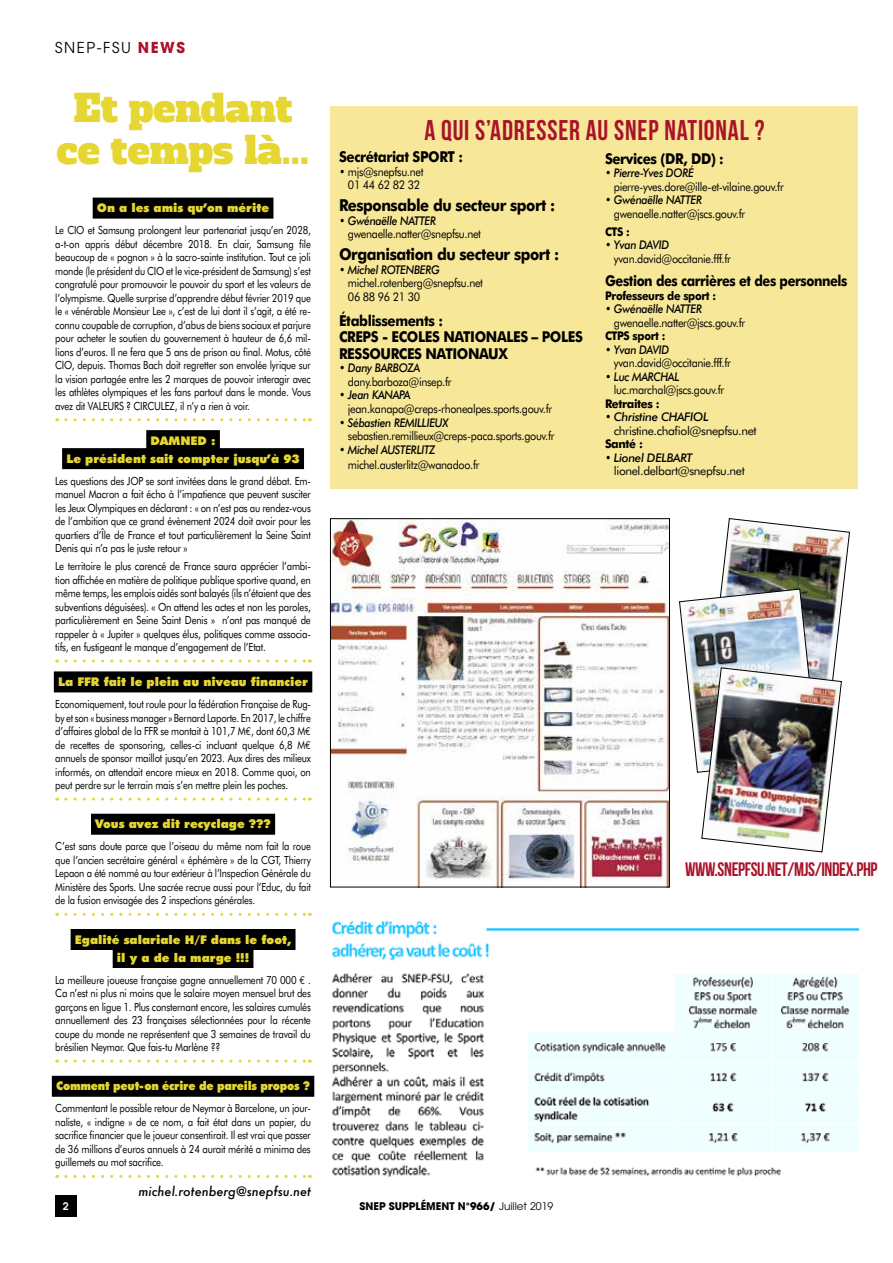
<style>
.page{position:relative;width:893px;height:1263px;background:#fff}
.page>*{position:absolute;margin:0;border:0;box-sizing:border-box;transform-origin:0 0}
.t1{font:37.5px/42px "Alfa Slab One";color:#e6d631;text-align:center}
.t2{font:28.5px "Bebas Neue";letter-spacing:.03em;color:#a9132a;scale:.95 1}
.t3{font:19.5px "Bebas Neue";letter-spacing:-.02em;color:#a9132a;scale:.95 1}
.t4{font:700 16.5px "Futura BT";letter-spacing:-.03em;color:#000;scale:.9 1}
.t5{font:700 15px/16.5px "Futura BT";letter-spacing:-.03em;color:#000;scale:.9 1}
.t6{font:700 15px "Futura BT";letter-spacing:-.03em;color:#000;scale:.86 1}
.t7{font:15px "Avant Garde";letter-spacing:.1em;color:#000}
.t8{font:italic 500 14.25px "Futura T";color:#000}
.t9{font:12px/13.5px "Futura BT";letter-spacing:-.03em;color:#000;scale:.9 1}
.t10{font:900 12px/18px "Futura BT";color:#e6d631;text-align:center}
.t11{font:900 12px "Futura BT";letter-spacing:-.02em;color:#e6d631;scale:.93 1}
.t12{font:700 12px "Futura BT";letter-spacing:-.03em;color:#000;scale:.9 1}
.t13{font:700 12px "Futura BT";letter-spacing:-.03em;color:#000;scale:.95 1}
.t14{font:11.25px/13.5px "Futura BT";letter-spacing:-.02em;color:#000;text-align:justify;scale:.85 1}
.t15{font:11.25px/13.5px "Futura BT";letter-spacing:-.02em;color:#000;text-align:justify;scale:.84 1}
.t16{font:11.1px/13.5px "Futura BT";letter-spacing:-.02em;color:#000;text-align:justify;scale:.84 1}
.t17{font:700 10.5px "Avant Garde";color:#000}
.t18{font:600 10.5px "Avant Garde";color:#fff}
.s1{font-weight:700;color:#a9132a}
.s2{font-family:"Euro Mono"}
.s3{font-weight:500;font-style:italic}
.s4{font-weight:400}
</style>
<div class="page">
<div style="left:55px;top:1195px;width:22px;height:21px;background:#000"></div>
<div style="left:93px;top:198px;width:180px;height:21px;background:#000"></div>
<svg style="left:66px;top:418px;width:244px;height:3px"></svg>
<div style="left:146px;top:430px;width:74px;height:21px;background:#000"></div>
<div style="left:62px;top:448px;width:242px;height:21px;background:#000"></div>
<svg style="left:66px;top:659px;width:244px;height:3px"></svg>
<div style="left:54px;top:671px;width:258px;height:21px;background:#000"></div>
<svg style="left:66px;top:797px;width:244px;height:3px"></svg>
<div style="left:91px;top:814px;width:184px;height:21px;background:#000"></div>
<svg style="left:66px;top:913px;width:244px;height:3px"></svg>
<div style="left:71px;top:929px;width:225px;height:21px;background:#000"></div>
<div style="left:113px;top:947px;width:140px;height:21px;background:#000"></div>
<svg style="left:66px;top:1060px;width:244px;height:3px"></svg>
<div style="left:52px;top:1076px;width:262px;height:21px;background:#000"></div>
<svg style="left:66px;top:1175px;width:244px;height:3px"></svg>
<img style="left:331px;top:920px;width:527px;height:257px">
<img style="left:332px;top:520px;width:336px;height:365px">
<div style="left:330px;top:518px;width:340px;height:369px;border:1px solid #000"></div>
<div style="left:331px;top:106px;width:527px;height:383px;background:#f7e798"></div>
<img style="left:679px;top:518px;width:171px;height:334px">
<h3 class="t7" style="left:55px;top:39px;width:131px">SNEP-FSU <span class="s1">NEWS</span></h3>
<h1 class="t1" style="left:57px;top:88px;width:254px">Et pendant ce temps là...</h1>
<p class="t10" style="left:97px;top:199px;width:174px">On a les amis qu’on mérite</p>
<p class="t15" style="left:55px;top:223px;width:306px">Le CIO et Samsung prolongent leur partenariat jusqu’en 2028, a-t-on appris début décembre 2018. En clair, Samsung file beaucoup de « pognon » à la sacro-sainte institution. Tout ce joli monde (le président du CIO et le vice-président de Samsung) s’est congratulé pour promouvoir le pouvoir du sport et les valeurs de l’olympisme. Quelle surprise d’apprendre début février 2019 que le « vénérable Monsieur Lee », c’est de lui dont il s’agit, a été re&shy;connu coupable de corruption, d’abus de biens sociaux et parjure pour acheter le soutien du gouvernement à hauteur de 6,6 mil&shy;lions d’euros. Il ne fera que 5 ans de prison au final. Motus, côté CIO, depuis. Thomas Bach doit regretter son envolée lyrique sur la vision partagée entre les 2 marques de pouvoir interagir avec les athlètes olympiques et les fans partout dans le monde. Vous avez dit VALEURS ? CIRCULEZ, il n’y a rien à voir.</p>
<p class="t10" style="left:66px;top:431px;width:235px">DAMNED :<br>Le président sait compter jusqu’à 93</p>
<p class="t14" style="left:55px;top:474px;width:302px">Les questions des JOP se sont invitées dans le grand débat. Em&shy;manuel Macron a fait écho à l’impatience que peuvent susciter les Jeux Olympiques en déclarant : « on n’est pas au rendez-vous de l’ambition que ce grand évènement 2024 doit avoir pour les quartiers d’Île de France et tout particulièrement la Seine Saint Denis qui n’a pas le juste retour »</p>
<p class="t14" style="left:55px;top:559px;width:302px">Le territoire le plus carencé de France saura apprécier l’ambi&shy;tion affichée en matière de politique publique sportive quand, en même temps, les emplois aidés sont balayés (ils n’étaient que des subventions déguisées). « On attend les actes et non les paroles, particulièrement en Seine Saint Denis » n’ont pas manqué de rappeler à « Jupiter » quelques élus, politiques comme associa&shy;tifs, en fustigeant le manque d’engagement de l’Etat.</p>
<p class="t10" style="left:58px;top:673px;width:251px">La FFR fait le plein au niveau financier</p>
<p class="t15" style="left:55px;top:697px;width:306px">Economiquement, tout roule pour la fédération Française de Rug&shy;by et son « business manager » Bernard Laporte. En 2017, le chiffre d’affaires global de la FFR se montait à 101,7 M<span class="s2">€</span>, dont 60,3 M<span class="s2">€ </span>de recettes de sponsoring, celles-ci incluant quelque 6,8 M<span class="s2">€ </span>annuels de sponsor maillot jusqu’en 2023. Aux dires des milieux informés, on attendait encore mieux en 2018. Comme quoi, on peut perdre sur le terrain mais s’en mettre plein les poches.</p>
<p class="t10" style="left:95px;top:815px;width:177px">Vous avez dit recyclage ???</p>
<p class="t16" style="left:55px;top:839px;width:306px">C’est sans doute parce que l’oiseau du même nom fait la roue que l’ancien secrétaire général « éphémère » de la CGT, Thierry Lepaon a été nommé au tour extérieur à l’Inspection Générale du Ministère des Sports. Une sacrée recrue aussi pour l’Educ, du fait de la fusion envisagée des 2 inspections générales.</p>
<p class="t10" style="left:75px;top:930px;width:218px">Egalité salariale H/F dans le foot, il y a de la marge !!!</p>
<p class="t14" style="left:55px;top:973px;width:302px">La meilleure joueuse française gagne annuellement 70 000 <span class="s2">€</span> .<br>Ca n’est ni plus ni moins que le salaire moyen mensuel brut des garçons en ligue 1. Plus consternant encore, les salaires cumulés annuellement des 23 françaises sélectionnées pour la récente coupe du monde ne représentent que 3 semaines de travail du brésilien Neymar. Que fais-tu Marlène ??</p>
<p class="t11" style="left:56px;top:1079px;width:274px">Comment peut-on écrire de pareils propos ?</p>
<p class="t14" style="left:55px;top:1101px;width:302px">Commentant le possible retour de Neymar à Barcelone, un jour&shy;naliste, « indigne » de ce nom, a fait état dans un papier, du sacrifice financier que le joueur consentirait. Il est vrai que passer de 36 millions d’euros annuels à 24 aurait mérité a minima des guillemets au mot sacrifice.</p>
<p class="t8" style="left:138px;top:1183px;width:174px">michel.rotenberg@snepfsu.net</p>
<h2 class="t2" style="left:424px;top:115px;width:359px">A QUI S’ADRESSER AU SNEP NATIONAL ?</h2>
<h3 class="t5" style="left:339px;top:149px;width:139px">Secrétariat SPORT :</h3>
<p class="t9" style="left:339px;top:165px;width:95px;text-align:center">• mjs@snepfsu.net<br>01 44 62 82 32</p>
<h3 class="t4" style="left:339px;top:196px;width:242px">Responsable du secteur sport :</h3>
<p class="t9" style="left:348px;top:214px;width:149px;text-indent:-9px">• <span class="s3">Gwénaëlle NATTER </span>gwenaelle.natter@snepfsu.net</p>
<h3 class="t4" style="left:339px;top:245px;width:246px">Organisation du secteur sport :</h3>
<p class="t9" style="left:348px;top:263px;width:152px;text-indent:-9px">• <span class="s3">Michel ROTENBERG </span>michel.rotenberg@snepfsu.net<br>06 88 96 21 30</p>
<h3 class="t5" style="left:339px;top:312px;width:273px">Établissements :<br>CREPS - ECOLES NATIONALES – POLES<br>RESSOURCES NATIONAUX</h3>
<p class="t9" style="left:348px;top:361px;width:117px;text-indent:-9px">• <span class="s3">Dany BARBOZA </span>dany.barboza@insep.fr</p>
<p class="t9" style="left:348px;top:388px;width:229px;text-indent:-9px">• <span class="s3">Jean KANAPA </span>jean.kanapa@creps-rhonealpes.sports.gouv.fr</p>
<p class="t9" style="left:348px;top:415px;width:231px;text-indent:-9px">• <span class="s3">Sébastien REMILLIEUX </span>sebastien.remillieux@creps-paca.sports.gouv.fr</p>
<p class="t9" style="left:348px;top:442px;width:148px;line-height:15px;text-indent:-9px">• <span class="s3">Michel AUSTERLITZ </span>michel.austerlitz@wanadoo.fr</p>
<h3 class="t5" style="left:605px;top:150px;width:134px">Services (DR, DD) :</h3>
<p class="t9" style="left:614px;top:166px;width:190px;text-indent:-9px">• <span class="s3">Pierre-Yves DORÉ </span>pierre-yves.dore@ille-et-vilaine.gouv.fr</p>
<p class="t9" style="left:614px;top:193px;width:148px;text-indent:-9px">• <span class="s3">Gwénaëlle NATTER </span>gwenaelle.natter@jscs.gouv.fr</p>
<p class="t12" style="left:605px;top:224px;width:29px">CTS :</p>
<p class="t9" style="left:614px;top:238px;width:132px;text-indent:-9px">• <span class="s3">Yvan DAVID </span>yvan.david@occitanie.fff.fr</p>
<h3 class="t6" style="left:605px;top:272px;width:283px">Gestion des carrières et des personnels</h3>
<p class="t12" style="left:605px;top:288px;width:125px">Professeurs de sport :</p>
<p class="t9" style="left:614px;top:302px;width:148px;text-indent:-9px">• <span class="s3">Gwénaëlle NATTER </span>gwenaelle.natter@jscs.gouv.fr</p>
<p class="t12" style="left:605px;top:329px;width:69px">CTPS sport :</p>
<p class="t9" style="left:614px;top:343px;width:132px;text-indent:-9px">• <span class="s3">Yvan DAVID </span>yvan.david@occitanie.fff.fr</p>
<p class="t9" style="left:614px;top:370px;width:124px;text-indent:-9px">• <span class="s3">Luc MARCHAL </span>luc.marchal@jscs.gouv.fr</p>
<p class="t13" style="left:605px;top:396px;width:59px">Retraites :</p>
<p class="t9" style="left:614px;top:410px;width:160px;text-indent:-9px">• <span class="s3">Christine CHAFIOL </span>christine.chafiol@snepfsu.net</p>
<p class="t13" style="left:605px;top:437px;width:42px">Santé :</p>
<p class="t9" style="left:614px;top:451px;width:147px;text-indent:-9px">• <span class="s3">Lionel DELBART </span>lionel.delbart@snepfsu.net</p>
<h3 class="t3" style="left:685px;top:858px;width:204px">WWW.SNEPFSU.NET/MJS/INDEX.PHP</h3>
<p class="t18" style="left:63px;top:1199px;width:7px">2</p>
<p class="t17" style="left:359px;top:1199px;width:195px">SNEP SUPPLÉMENT N°966/ <span class="s4">Juillet 2019</span></p>
</div>
